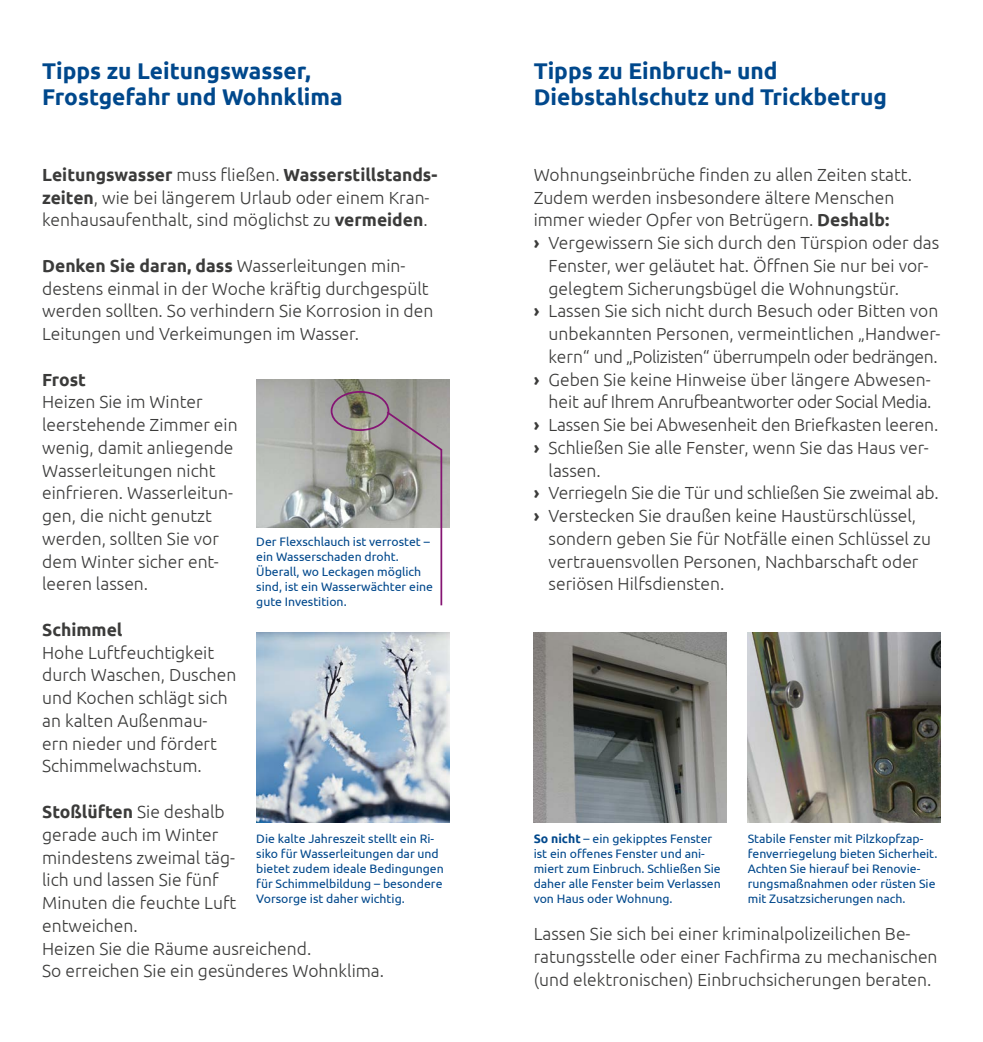
<style>
.page{position:relative;width:983px;height:1042px;background:#fff}
.page>*{position:absolute;margin:0;border:0;box-sizing:border-box;transform-origin:0 0}
.t1{font:700 22.75px/26.2px "Ubuntu";color:#00488c}
.t2{font:300 17.5px/22.8px "Ubuntu";color:#3b3b3a}
.t3{font:300 17.5px "Ubuntu";letter-spacing:-.025em;color:#3b3b3a}
.t4{font:700 17.5px "Ubuntu";color:#3b3b3a}
.t5{font:12.25px/14.9px "Ubuntu";color:#00488c}
.s1{font-weight:700}
</style>
<div class="page">
<img style="left:256px;top:380px;width:193px;height:147px">
<svg style="left:384px;top:410px;width:59px;height:196px"></svg>
<div style="left:330px;top:391px;width:59px;height:40px;border:2px solid #851573;border-radius:50%"></div>
<img style="left:256px;top:632px;width:193px;height:190px">
<img style="left:533px;top:632px;width:193px;height:190px">
<img style="left:747px;top:632px;width:193px;height:190px">
<h1 class="t1" style="left:42px;top:57px;width:302px">Tipps zu Leitungswasser,<br>Frostgefahr und Wohnklima</h1>
<h1 class="t1" style="left:533px;top:57px;width:355px">Tipps zu Einbruch- und<br>Diebstahlschutz und Trickbetrug</h1>
<p class="t2" style="left:42px;top:163px;width:396px"><span class="s1">Leitungswasser</span> muss fließen. <span class="s1">Wasserstillstands&shy;zeiten</span>, wie bei längerem Urlaub oder einem Kran&shy;kenhausaufenthalt, sind möglichst zu <span class="s1">vermeiden</span>.</p>
<p class="t2" style="left:42px;top:254px;width:392px"><span class="s1">Denken Sie daran, dass</span> Wasserleitungen min&shy;destens einmal in der Woche kräftig durchgespült werden sollten. So verhindern Sie Korrosion in den Leitungen und Verkeimungen im Wasser.</p>
<p class="t4" style="left:42px;top:369px;width:45px">Frost</p>
<p class="t2" style="left:42px;top:390px;width:197px">Heizen Sie im Winter leerstehende Zimmer ein wenig, damit anliegende<br>Wasserleitungen nicht einfrieren. Wasserleitun&shy;gen, die nicht genutzt werden, sollten Sie vor dem Winter sicher ent&shy;leeren lassen.</p>
<p class="t4" style="left:42px;top:619px;width:82px">Schimmel</p>
<p class="t2" style="left:42px;top:640px;width:196px">Hohe Luftfeuchtigkeit durch Waschen, Duschen und Kochen schlägt sich an kalten Außenmau&shy;ern nieder und fördert<br>Schimmelwachstum.</p>
<p class="t2" style="left:42px;top:800px;width:343px"><span class="s1">Stoßlüften</span> Sie deshalb<br>gerade auch im Winter<br>mindestens zweimal täg-<br>lich und lassen Sie fünf<br>Minuten die feuchte Luft<br>entweichen.<br>Heizen Sie die Räume ausreichend.<br>So erreichen Sie ein gesünderes Wohnklima.</p>
<p class="t5" style="left:256px;top:534px;width:178px">Der Flexschlauch ist verrostet – ein Wasserschaden droht.<br>Überall, wo Leckagen möglich sind, ist ein Wasserwächter eine gute Investition.</p>
<p class="t5" style="left:256px;top:831px;width:189px">Die kalte Jahreszeit stellt ein Ri&shy;siko für Wasserleitungen dar und bietet zudem ideale Bedingungen für Schimmelbildung – besondere<br>Vorsorge ist daher wichtig.</p>
<p class="t2" style="left:533px;top:163px;width:380px">Wohnungseinbrüche finden zu allen Zeiten statt.</p>
<p class="t2" style="left:533px;top:185px;width:362px">Zudem werden insbesondere ältere Menschen</p>
<p class="t2" style="left:533px;top:208px;width:357px">immer wieder Opfer von Betrügern. <span class="s1">Deshalb:</span></p>
<p class="t2" style="left:533px;top:231px;width:407px"><span class="s1">›</span> Vergewissern Sie sich durch den Türspion oder das</p>
<p class="t2" style="left:548px;top:254px;width:381px">Fenster, wer geläutet hat. Öffnen Sie nur bei vor-</p>
<p class="t2" style="left:548px;top:276px;width:352px">gelegtem Sicherungsbügel die Wohnungstür.</p>
<p class="t2" style="left:533px;top:299px;width:406px"><span class="s1">›</span> Lassen Sie sich nicht durch Besuch oder Bitten von</p>
<p class="t2" style="left:548px;top:322px;width:393px">unbekannten Personen, vermeintlichen „Handwer-</p>
<p class="t3" style="left:548px;top:346px;width:390px">kern“ und „Polizisten“ überrumpeln oder bedrängen.</p>
<p class="t2" style="left:533px;top:367px;width:397px"><span class="s1">›</span> Geben Sie keine Hinweise über längere Abwesen-</p>
<p class="t3" style="left:548px;top:392px;width:384px">heit auf Ihrem Anrufbeantworter oder Social Media.</p>
<p class="t2" style="left:533px;top:413px;width:406px"><span class="s1">›</span> Lassen Sie bei Abwesenheit den Briefkasten leeren.</p>
<p class="t2" style="left:533px;top:436px;width:396px"><span class="s1">›</span> Schließen Sie alle Fenster, wenn Sie das Haus ver-</p>
<p class="t2" style="left:548px;top:458px;width:54px">lassen.</p>
<p class="t2" style="left:533px;top:481px;width:406px"><span class="s1">›</span> Verriegeln Sie die Tür und schließen Sie zweimal ab.</p>
<p class="t2" style="left:533px;top:504px;width:384px"><span class="s1">›</span> Verstecken Sie draußen keine Haustürschlüssel,</p>
<p class="t2" style="left:548px;top:527px;width:384px">sondern geben Sie für Notfälle einen Schlüssel zu</p>
<p class="t2" style="left:548px;top:549px;width:371px">vertrauensvollen Personen, Nachbarschaft oder</p>
<p class="t2" style="left:548px;top:572px;width:177px">seriösen Hilfsdiensten.</p>
<p class="t5" style="left:533px;top:831px;width:188px"><span class="s1">So nicht</span> – ein gekipptes Fenster ist ein offenes Fenster und ani&shy;miert zum Einbruch. Schließen Sie daher alle Fenster beim Verlassen von Haus oder Wohnung.</p>
<p class="t5" style="left:747px;top:831px;width:191px">Stabile Fenster mit Pilzkopfzap&shy;fenverriegelung bieten Sicherheit.<br>Achten Sie hierauf bei Renovie&shy;rungsmaßnahmen oder rüsten Sie mit Zusatzsicherungen nach.</p>
<p class="t2" style="left:533px;top:922px;width:405px">Lassen Sie sich bei einer kriminalpolizeilichen Be&shy;ratungsstelle oder einer Fachfirma zu mechanischen (und elektronischen) Einbruchsicherungen beraten.</p>
</div>
